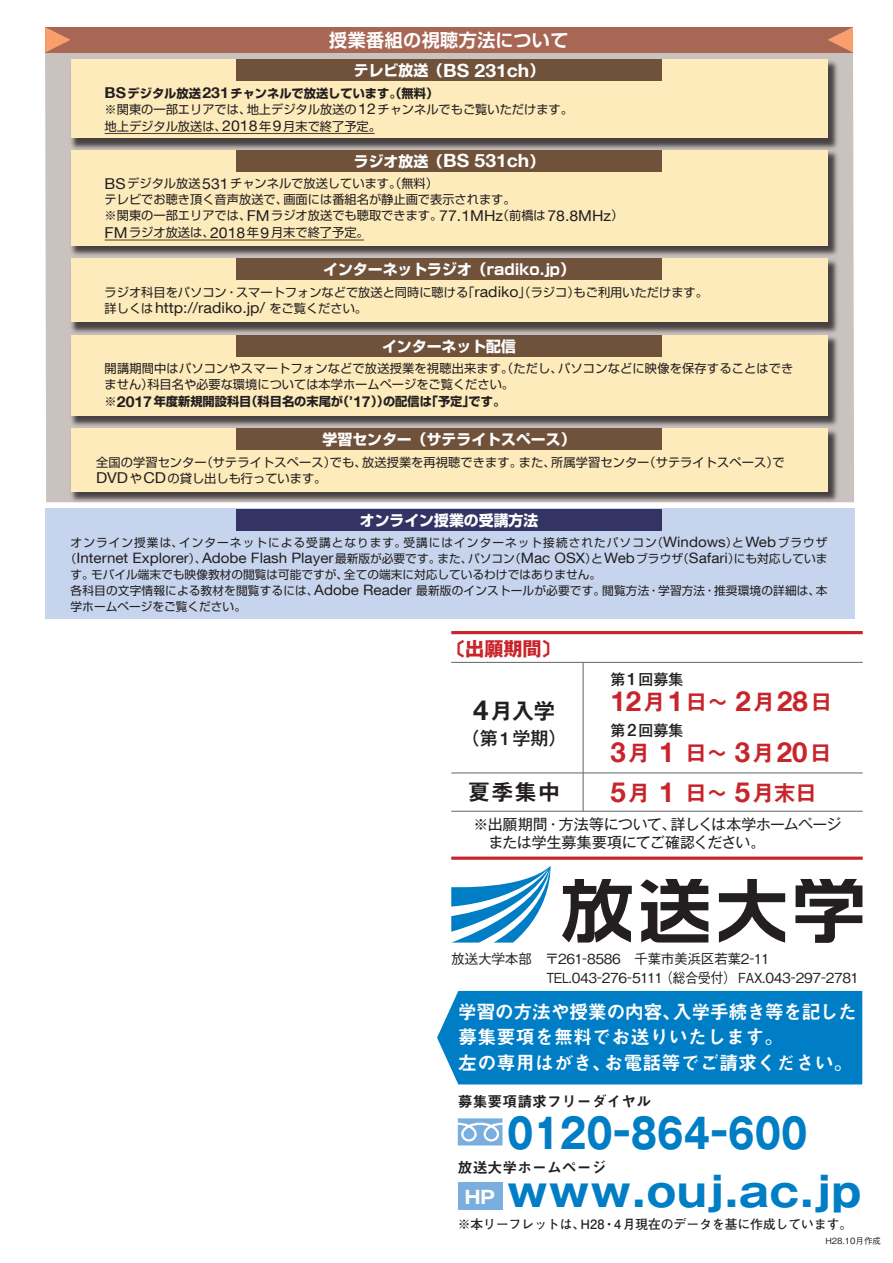
<style>
.page{position:relative;width:893px;height:1263px;background:#fff}
.page>*{position:absolute;margin:0;border:0;box-sizing:border-box;transform-origin:0 0}
.t1{font:700 40.95px "Gothic MB101 Pr 6 N";letter-spacing:.025em;color:#007ec5;scale:1.05 1}
.t2{font:700 40.95px "Gothic MB101 Pr 6 N";color:#007ec5;scale:.85 1}
.t3{font:700 27.6px "Helvetica Neue LT Com";color:#c8242b}
.t4{font:700 21.3px "Gothic MB101 Pr 6 N De";color:#c8242b}
.t5{font:700 21.3px "Gothic MB101 Pr 6 N De";letter-spacing:.1em;color:#231f20}
.t6{font:19.2px/25.5px "Midashi Go Pr 6 N MB31";color:#fff}
.t7{font:700 19.2px "Gothic MB101 Pr 6 N";color:#c8242b}
.t8{font:700 18px "Shin Go Pr 6 N De";letter-spacing:.025em;color:#fff}
.t9{font:500 18px "Gothic MB101 Pr 6 N";color:#231f20}
.t10{font:700 18px "Gothic MB101 Pr 6 N";color:#fff}
.t11{font:15px "Helvetica Neue LT Com";color:#231f20;scale:1.06 1}
.t12{font:700 14.85px "Shin Go Pr 6 N";color:#fff}
.t13{font:14.85px/18px "Gothic MB101 Pr 6 N";letter-spacing:-.025em;color:#231f20}
.t14{font:14.85px "Midashi Go Pr 6 N MB31";color:#231f20}
.t15{font:500 14.85px "Gothic MB101 Pr 6 N";color:#231f20}
.t16{font:14.4px "Helvetica Neue LT Com";color:#231f20;scale:1.06 1}
.t17{font:500 13.8px/19.2px "Gothic BBB Pr 6 N";letter-spacing:-.03em;color:#231f20}
.t18{font:700 12.75px "Futo Go B101 Pr 6 N";color:#231f20}
.t19{font:12.15px/16.5px "Shin Go Pr 6 N";color:#231f20}
.t20{font:11.7px/15.9px "Shin Go Pr 6 N";letter-spacing:.01em;color:#231f20}
.t21{font:11.7px "Shin Go Pr 6 N";letter-spacing:.09em;color:#231f20}
.t22{font:500 8.55px "Gothic BBB Pr 6 N";color:#231f20}
.s1{font-family:"Helvetica Neue LT Com";font-size:18.3px}
.s2{font-family:"Helvetica Neue LT Com";font-weight:700;font-size:15px}
.s3{font-weight:700}
.s4{font-family:"Helvetica Neue LT Com";font-size:15px}
.s5{font-family:"Shin Go Pr 6 N";font-size:12.15px}
.s6{font-family:"Helvetica Neue LT Com";font-size:14.4px}
.s7{font-family:"Shin Go Pr 6 N";font-size:11.7px}
.s8{font-family:"Helvetica Neue LT Com";font-size:27.6px}
.s9{font-family:"Helvetica Neue LT Com"}
.s10{font-family:"Helvetica Neue LT Com";font-size:16.95px}
.s11{font-family:"Gothic MB101 Pr 6 N De";font-size:21.3px}
</style>
<div class="page">
<hr style="left:451px;top:631px;width:412px;height:3px;background:#c8242b">
<svg style="left:451px;top:856px;width:412px;height:4px"></svg>
<svg style="left:562px;top:879px;width:70px;height:64px"></svg>
<svg style="left:719px;top:879px;width:66px;height:63px"></svg>
<svg style="left:795px;top:879px;width:67px;height:64px"></svg>
<svg style="left:640px;top:879px;width:68px;height:63px"></svg>
<svg style="left:451px;top:866px;width:100px;height:76px"></svg>
<div style="left:458px;top:1182px;width:44px;height:28px;background:#79aede"></div>
<svg style="left:458px;top:1118px;width:44px;height:27px"></svg>
<div style="left:437px;top:991px;width:425px;height:93px;background:#007ec5"></div>
<div style="left:45px;top:53px;width:809px;height:449px;background:#cac2bf"></div>
<div style="left:45px;top:508px;width:809px;height:110px;background:#c6d5ed"></div>
<div style="left:236px;top:509px;width:426px;height:21px;background:#343464"></div>
<div style="left:45px;top:27px;width:808px;height:26px;background:#a86655"></div>
<svg style="left:45px;top:27px;width:26px;height:26px"></svg>
<svg style="left:828px;top:27px;width:25px;height:26px"></svg>
<img style="left:69px;top:58px;width:772px;height:91px">
<div style="left:71px;top:60px;width:756px;height:78px;background:#feebbb"></div>
<div style="left:236px;top:60px;width:426px;height:21px;background:#70513a"></div>
<hr style="left:105px;top:133px;width:270px;height:1px;background:#5c422c">
<img style="left:69px;top:149px;width:772px;height:108px">
<div style="left:71px;top:150px;width:756px;height:96px;background:#feebbb"></div>
<div style="left:236px;top:150px;width:426px;height:21px;background:#70513a"></div>
<hr style="left:105px;top:239px;width:259px;height:2px;background:#5c422c">
<img style="left:69px;top:257px;width:772px;height:75px">
<div style="left:71px;top:258px;width:756px;height:64px;background:#feebbb"></div>
<div style="left:236px;top:258px;width:426px;height:22px;background:#70513a"></div>
<img style="left:69px;top:332px;width:772px;height:171px">
<div style="left:71px;top:335px;width:756px;height:81px;background:#feebbb"></div>
<div style="left:236px;top:335px;width:426px;height:21px;background:#70513a"></div>
<div style="left:71px;top:429px;width:756px;height:63px;background:#feebbb"></div>
<div style="left:236px;top:429px;width:426px;height:21px;background:#70513a"></div>
<hr style="left:583px;top:662px;width:1px;height:149px;background:#6c6d70">
<hr style="left:451px;top:662px;width:412px;height:1px;background:#6c6d70">
<hr style="left:451px;top:811px;width:412px;height:1px;background:#6c6d70">
<hr style="left:451px;top:772px;width:412px;height:1px;background:#6c6d70">
<h3 class="t8" style="left:329px;top:25px;width:241px">授業番組の視聴方法について</h3>
<p class="t12" style="left:354px;top:59px;width:192px">テレビ放送（<span class="s1">BS 231ch</span>）</p>
<p class="t19" style="left:105px;top:84px;width:470px"><span class="s2">BS</span><span class="s3">デジタル放送</span><span class="s2">231</span><span class="s3">チャンネルで放送しています。（無料）<br></span>※関東の一部エリアでは、地上デジタル放送の<span class="s4">12</span>チャンネルでもご覧いただけます。地上デジタル放送は、<span class="s4">2018</span>年<span class="s4">9</span>月末で終了予定。</p>
<p class="t12" style="left:354px;top:149px;width:192px">ラジオ放送（<span class="s1">BS 531ch</span>）</p>
<p class="t19" style="left:105px;top:175px;width:520px"><span class="s4">BS</span>デジタル放送<span class="s4">531</span>チャンネルで放送しています。（無料）<br>テレビでお聴き頂く音声放送で、画面には番組名が静止画で表示されます。<br>※関東の一部エリアでは、<span class="s4">FM</span>ラジオ放送でも聴取できます。<span class="s4">77.1MHz</span>（前橋は<span class="s4">78.8MHz</span>）<span class="s4">FM</span>ラジオ放送は、<span class="s4">2018</span>年<span class="s4">9</span>月末で終了予定。</p>
<p class="t12" style="left:323px;top:258px;width:253px">インターネットラジオ（radiko.jp）</p>
<p class="t19" style="left:105px;top:283px;width:605px">ラジオ科目をパソコン・スマートフォンなどで放送と同時に聴ける「<span class="s4">radiko</span>」（ラジコ）もご利用いただけます。</p>
<p class="t11" style="left:105px;top:299px;width:249px"><span class="s5">詳しくは</span>http://radiko.jp/ <span class="s5">をご覧ください。</span></p>
<p class="t12" style="left:382px;top:334px;width:135px">インターネット配信</p>
<p class="t19" style="left:105px;top:360px;width:690px">開講期間中はパソコンやスマートフォンなどで放送授業を視聴出来ます。（ただし、パソコンなどに映像を保存することはできません）科目名や必要な環境については本学ホームページをご覧ください。<br><span class="s3">※</span><span class="s2">2017</span><span class="s3">年度新規開設科目（科目名の末尾が（’</span><span class="s2">17</span><span class="s3">））の配信は「予定」です。</span></p>
<p class="t12" style="left:323px;top:428px;width:254px">学習センター（サテライトスペース）</p>
<p class="t19" style="left:96px;top:454px;width:690px;line-height:15.9px">全国の学習センター（サテライトスペース）でも、放送授業を再視聴できます。また、所属学習センター（サテライトスペース）で<br><span class="s4">DVD</span>や<span class="s4">CD</span>の貸し出しも行っています。</p>
<p class="t12" style="left:360px;top:508px;width:180px">オンライン授業の受講方法</p>
<p class="t21" style="left:71px;top:533px;width:758px">オンライン授業は、インターネットによる受講となります。受講にはインターネット接続されたパソコン（<span class="s6">Windows</span>）と<span class="s6">Web</span>ブラウザ</p>
<p class="t16" style="left:65px;top:549px;width:721px"><span class="s7">（</span>Internet Explorer<span class="s7">）、</span>Adobe Flash Player<span class="s7">最新版が必要です。また、パソコン（</span>Mac OSX<span class="s7">）と</span>Web<span class="s7">ブラウザ（</span>Safari<span class="s7">）にも対応していま</span></p>
<p class="t20" style="left:71px;top:566px;width:758px">す。モバイル端末でも映像教材の閲覧は可能ですが、全ての端末に対応しているわけではありません。<br>各科目の文字情報による教材を閲覧するには、<span class="s6">Adobe Reader</span> 最新版のインストールが必要です。閲覧方法・学習方法・推奨環境の詳細は、本学ホームページをご覧ください。</p>
<h3 class="t7" style="left:446px;top:633px;width:116px">〔出願期間〕</h3>
<h3 class="t5" style="left:473px;top:693px;width:83px"><span class="s8">4</span>月入学</h3>
<h3 class="t9" style="left:462px;top:723px;width:106px">（第<span class="s9">1</span>学期）</h3>
<p class="t15" style="left:611px;top:667px;width:74px">第<span class="s10">1</span>回募集</p>
<h2 class="t3" style="left:611px;top:684px;width:223px">12<span class="s11">月</span>1<span class="s11">日～</span> 2<span class="s11">月</span>28<span class="s11">日</span></h2>
<p class="t15" style="left:611px;top:718px;width:74px">第<span class="s10">2</span>回募集</p>
<h2 class="t3" style="left:611px;top:735px;width:222px">3<span class="s11">月</span> 1 <span class="s11">日～</span> 3<span class="s11">月</span>20<span class="s11">日</span></h2>
<h3 class="t5" style="left:468px;top:774px;width:93px">夏季集中</h3>
<h3 class="t4" style="left:611px;top:775px;width:208px"><span class="s8">5</span>月 <span class="s8">1</span> 日～ <span class="s8">5</span>月末日</h3>
<p class="t13" style="left:474px;top:814px;width:369px">※出願期間・方法等について、詳しくは本学ホームページ　または学生募集要項にてご確認ください。</p>
<p class="t17" style="left:451px;top:948px;width:410px">放送大学本部　〒261－8586　千葉市美浜区若葉2－11<br>　　　　　　　 TEL.043－276－5111（総合受付） FAX.043－297－2781</p>
<h3 class="t6" style="left:458px;top:998px;width:400px">学習の方法や授業の内容、入学手続き等を記した募集要項を無料でお送りいたします。<br>左の専用はがき、お電話等でご請求ください。</h3>
<p class="t14" style="left:458px;top:1090px;width:195px">募集要項請求フリーダイヤル</p>
<h1 class="t2" style="left:507px;top:1099px;width:355px">0120-864-600</h1>
<p class="t14" style="left:458px;top:1155px;width:150px">放送大学ホームページ</p>
<h1 class="t1" style="left:507px;top:1158px;width:339px">www.ouj.ac.jp</h1>
<h3 class="t10" style="left:465px;top:1182px;width:32px">HP</h3>
<p class="t18" style="left:458px;top:1214px;width:396px">※本リーフレットは、H28・4月現在のデータを基に作成しています。</p>
<p class="t22" style="left:825px;top:1234px;width:57px">H28.10月作成</p>
</div>
